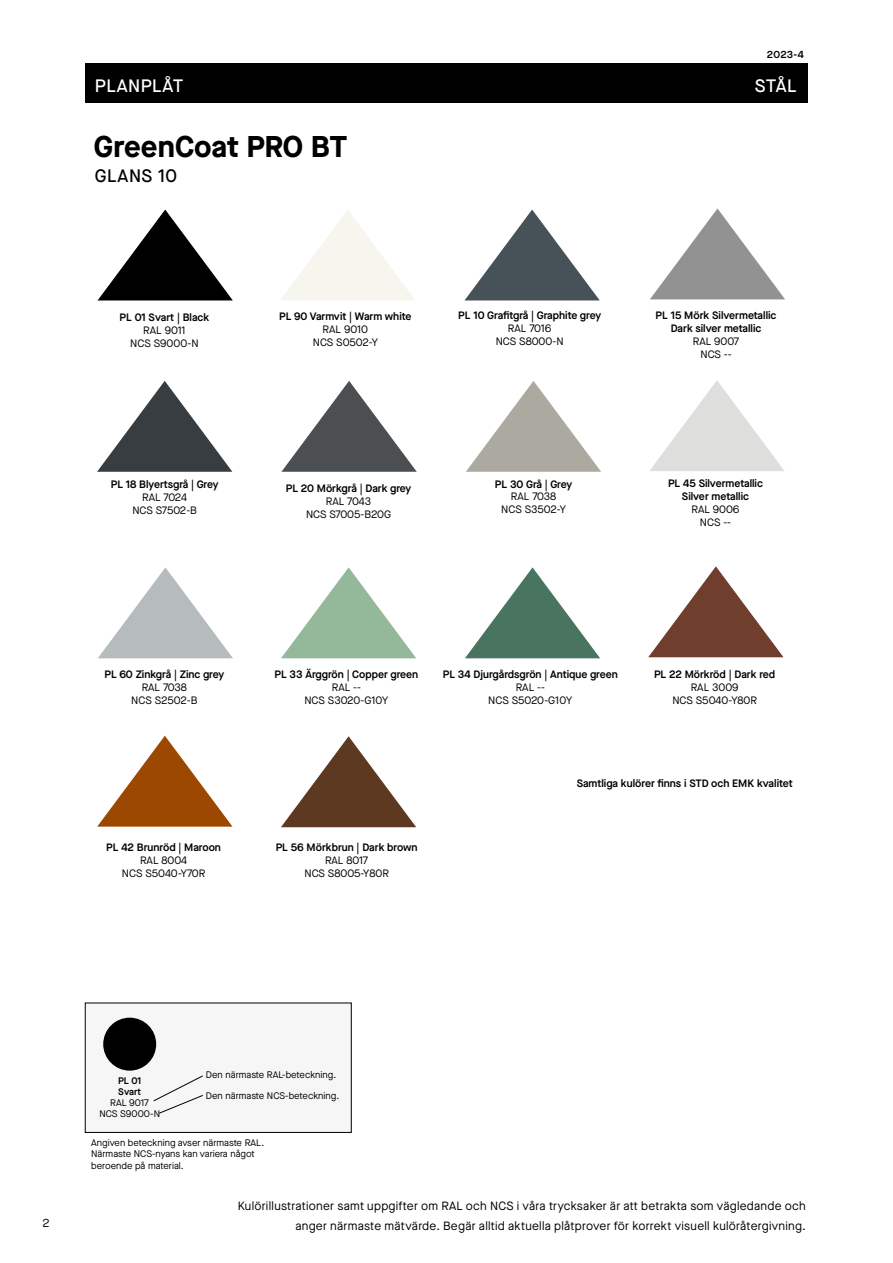
<style>
.page{position:relative;width:893px;height:1263px;background:#fff}
.page>*{position:absolute;margin:0;border:0;box-sizing:border-box;transform-origin:0 0}
.t1{font:700 30px "Maison Neue";color:#000}
.t2{font:500 18px "Maison Neue";letter-spacing:.02em;color:#fff}
.t3{font:500 18px "Maison Neue";letter-spacing:.03em;color:#000}
.t4{font:12px "Maison Neue";letter-spacing:.02em;color:#000}
.t5{font:600 10.8px/12.9px "Maison Neue";color:#000;text-align:center}
.t6{font:10.8px/12.9px "Maison Neue";color:#000;text-align:center}
.t7{font:600 10.5px "Maison Neue";color:#000}
.t8{font:9.6px/11.4px "Maison Neue";color:#000;text-align:center}
.t9{font:600 9.6px/11.1px "Maison Neue";color:#000}
</style>
<div class="page">
<div style="left:85px;top:1003px;width:266px;height:129px;background:#f6f6f6"></div>
<div style="left:103px;top:1018px;width:53px;height:52px;background:#000;border-radius:50%"></div>
<svg style="left:153px;top:1075px;width:50px;height:39px"></svg>
<div style="left:85px;top:64px;width:723px;height:39px;background:#000"></div>
<svg style="left:98px;top:210px;width:135px;height:90px"></svg>
<svg style="left:281px;top:210px;width:134px;height:90px"></svg>
<svg style="left:465px;top:210px;width:135px;height:90px"></svg>
<svg style="left:650px;top:208px;width:135px;height:91px"></svg>
<svg style="left:97px;top:381px;width:135px;height:91px"></svg>
<svg style="left:281px;top:381px;width:136px;height:91px"></svg>
<svg style="left:466px;top:381px;width:135px;height:91px"></svg>
<svg style="left:650px;top:381px;width:134px;height:90px"></svg>
<svg style="left:98px;top:567px;width:135px;height:91px"></svg>
<svg style="left:281px;top:567px;width:135px;height:91px"></svg>
<svg style="left:648px;top:566px;width:135px;height:91px"></svg>
<svg style="left:97px;top:736px;width:135px;height:91px"></svg>
<svg style="left:281px;top:736px;width:135px;height:91px"></svg>
<svg style="left:465px;top:567px;width:135px;height:91px"></svg>
<p class="t7" style="left:767px;top:47px;width:39px">2023-4</p>
<h2 class="t2" style="left:95px;top:74px;width:90px">PLANPLÅT</h2>
<h2 class="t2" style="left:755px;top:74px;width:43px">STÅL</h2>
<h1 class="t1" style="left:94px;top:125px;width:255px">GreenCoat PRO BT</h1>
<h2 class="t3" style="left:95px;top:164px;width:84px">GLANS 10</h2>
<p class="t5" style="left:120px;top:311px;width:91px">PL 01 Svart | Black</p>
<p class="t6" style="left:130px;top:324px;width:70px">RAL 9011<br>NCS S9000-N</p>
<p class="t5" style="left:111px;top:478px;width:109px">PL 18 Blyertsgrå | Grey</p>
<p class="t6" style="left:132px;top:491px;width:66px">RAL 7024<br>NCS S7502-B</p>
<p class="t5" style="left:279px;top:310px;width:134px">PL 90 Varmvit | Warm white</p>
<p class="t6" style="left:313px;top:323px;width:67px">RAL 9010<br>NCS S0502-Y</p>
<p class="t5" style="left:458px;top:308px;width:144px">PL 10 Grafitgrå | Graphite grey</p>
<p class="t6" style="left:496px;top:321px;width:69px">RAL 7016<br>NCS S8000-N</p>
<p class="t5" style="left:286px;top:481px;width:127px">PL 20 Mörkgrå | Dark grey</p>
<p class="t6" style="left:306px;top:494px;width:87px">RAL 7043<br>NCS S7005-B20G</p>
<p class="t5" style="left:495px;top:477px;width:79px">PL 30 Grå | Grey</p>
<p class="t6" style="left:501px;top:490px;width:66px">RAL 7038<br>NCS S3502-Y</p>
<p class="t5" style="left:656px;top:309px;width:122px">PL 15 Mörk Silvermetallic<br>Dark silver metallic</p>
<p class="t6" style="left:693px;top:335px;width:48px">RAL 9007<br>NCS --</p>
<p class="t5" style="left:668px;top:477px;width:96px">PL 45 Silvermetallic<br>Silver metallic</p>
<p class="t6" style="left:691px;top:503px;width:50px">RAL 9006<br>NCS --</p>
<p class="t5" style="left:104px;top:668px;width:121px">PL 60 Zinkgrå | Zinc grey</p>
<p class="t6" style="left:131px;top:681px;width:68px">RAL 7038<br>NCS S2502-B</p>
<p class="t5" style="left:106px;top:840px;width:116px">PL 42 Brunröd | Maroon</p>
<p class="t6" style="left:122px;top:853px;width:85px">RAL 8004<br>NCS S5040-Y70R</p>
<p class="t5" style="left:274px;top:668px;width:145px">PL 33 Ärggrön | Copper green</p>
<p class="t6" style="left:304px;top:681px;width:86px">RAL --<br>NCS S3020-G10Y</p>
<p class="t5" style="left:443px;top:668px;width:177px">PL 34 Djurgårdsgrön | Antique green</p>
<p class="t6" style="left:488px;top:681px;width:86px">RAL --<br>NCS S5020-G10Y</p>
<p class="t5" style="left:654px;top:667px;width:123px">PL 22 Mörkröd | Dark red</p>
<p class="t6" style="left:672px;top:680px;width:86px">RAL 3009<br>NCS S5040-Y80R</p>
<p class="t5" style="left:276px;top:841px;width:143px">PL 56 Mörkbrun | Dark brown</p>
<p class="t6" style="left:304px;top:854px;width:86px">RAL 8017<br>NCS S8005-Y80R</p>
<p class="t5" style="left:577px;top:776px;width:218px">Samtliga kulörer finns i STD och EMK kvalitet</p>
<p class="t8" style="left:206px;top:1068px;width:132px">Den närmaste RAL-beteckning.</p>
<p class="t8" style="left:206px;top:1090px;width:135px">Den närmaste NCS-beteckning.</p>
<p class="t9" style="left:118px;top:1074px;width:25px">PL 01<br>Svart</p>
<p class="t8" style="left:99px;top:1097px;width:62px">RAL 9017<br>NCS S9000-N</p>
<p class="t8" style="left:91px;top:1137px;width:174px;text-align:left">Angiven beteckning avser närmaste RAL.<br>Närmaste NCS-nyans kan variera något beroende på material.</p>
<p class="t4" style="left:238px;top:1198px;width:570px">Kulörillustrationer samt uppgifter om RAL och NCS i våra trycksaker är att betrakta som vägledande och</p>
<p class="t4" style="left:42px;top:1215px;width:9px">2</p>
<p class="t4" style="left:295px;top:1217px;width:512px">anger närmaste mätvärde. Begär alltid aktuella plåtprover för korrekt visuell kulöråtergivning.</p>
</div>
